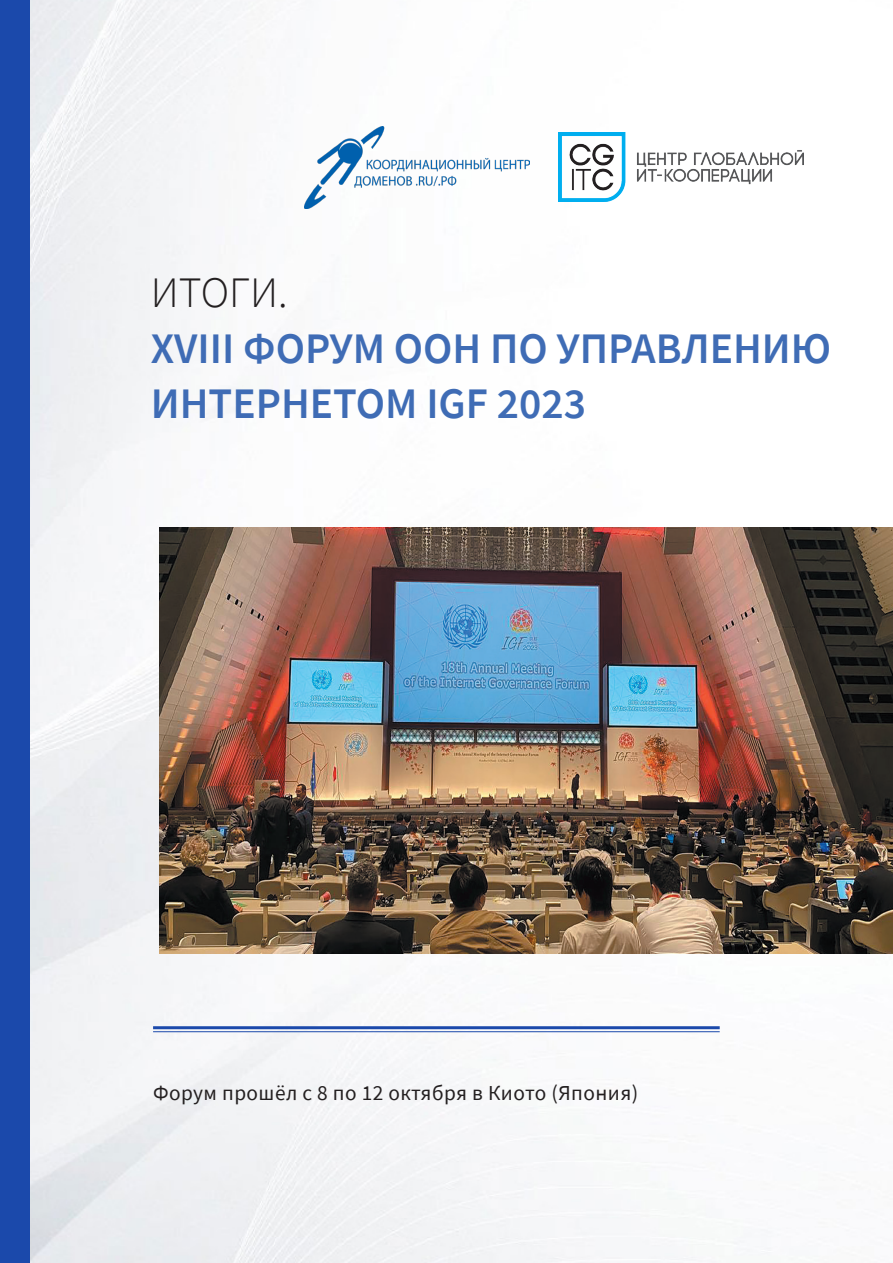
<style>
.page{position:relative;width:893px;height:1263px;background:#fff}
.page>*{position:absolute;margin:0;border:0;box-sizing:border-box;transform-origin:0 0}
.t1{font:600 43.5px/55.5px "Source Sans Pro";color:#3f6cb5}
.t2{font:300 43.5px "Source Sans Pro";color:#231f20}
.t3{font:21.3px "Source Sans Pro";letter-spacing:.02em;color:#231f20}
</style>
<div class="page">
<img style="left:30px;top:0;width:863px;height:1263px">
<div style="left:0;top:0;width:30px;height:1263px;background:#1b49ab"></div>
<img style="left:558px;top:133px;width:246px;height:69px">
<img style="left:159px;top:527px;width:734px;height:426px">
<img style="left:304px;top:126px;width:226px;height:82px">
<hr style="left:153px;top:1026px;width:567px;height:3px;background:#1b49ab">
<hr style="left:153px;top:1031px;width:567px;height:1px;background:#1b49ab">
<p class="t2" style="left:151px;top:266px;width:138px">ИТОГИ.</p>
<p class="t1" style="left:151px;top:320px;width:682px">XVIII ФОРУМ ООН ПО УПРАВЛЕНИЮ<br>ИНТЕРНЕТОМ IGF 2023</p>
<p class="t3" style="left:153px;top:1080px;width:487px">Форум прошёл с 8 по 12 октября в Киото (Япония)</p>
</div>
